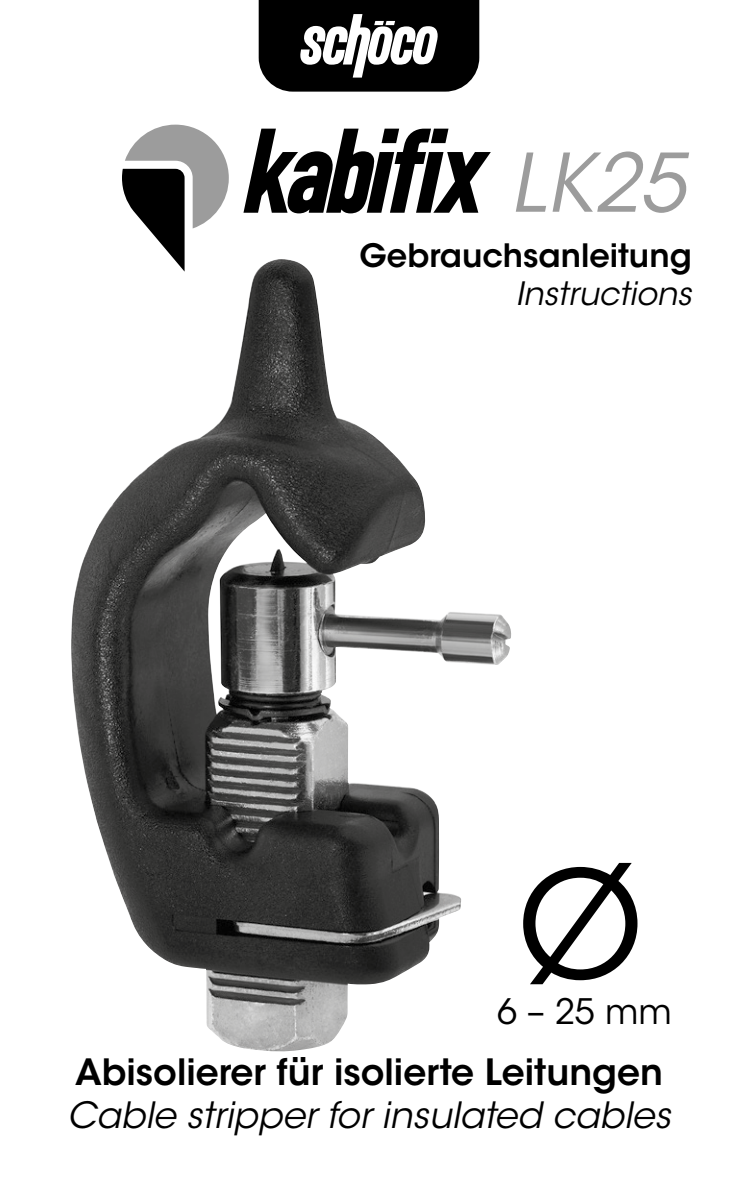
<style>
.page{position:relative;width:738px;height:1191px;background:#fff}
.page>*{position:absolute;margin:0;border:0;box-sizing:border-box;transform-origin:0 0}
.t1{font:148px "ITC Avant Garde Std";color:#000}
.t2{font:italic 80px "ITC Avant Garde Std";color:#9c9c9c}
.t3{font:600 36px/43.2px "ITC Avant Garde Std";color:#000}
.t4{font:34.8px "ITC Avant Garde Std";color:#000}
.t5{font:600 32px/38.4px "ITC Avant Garde Std";color:#000;text-align:right}
.s1{font-weight:400;font-style:italic}
</style>
<div class="page">
<img style="left:71px;top:259px;width:440px;height:793px">
<svg style="left:243px;top:129px;width:247px;height:84px"></svg>
<svg style="left:122px;top:125px;width:107px;height:147px"></svg>
<svg style="left:258px;top:0;width:221px;height:92px"></svg>
<p class="t2" style="left:509px;top:134px;width:177px">LK25</p>
<p class="t5" style="left:359px;top:236px;width:333px">Gebrauchsanleitung<br><span class="s1">Instructions</span></p>
<p class="t1" style="left:517px;top:835px;width:127px">Ø</p>
<p class="t4" style="left:496px;top:990px;width:176px">6 – 25 mm</p>
<p class="t3" style="left:67px;top:1049px;width:604px">Abisolierer für isolierte Leitungen<br><span class="s1">Cable stripper for insulated cables</span></p>
</div>
